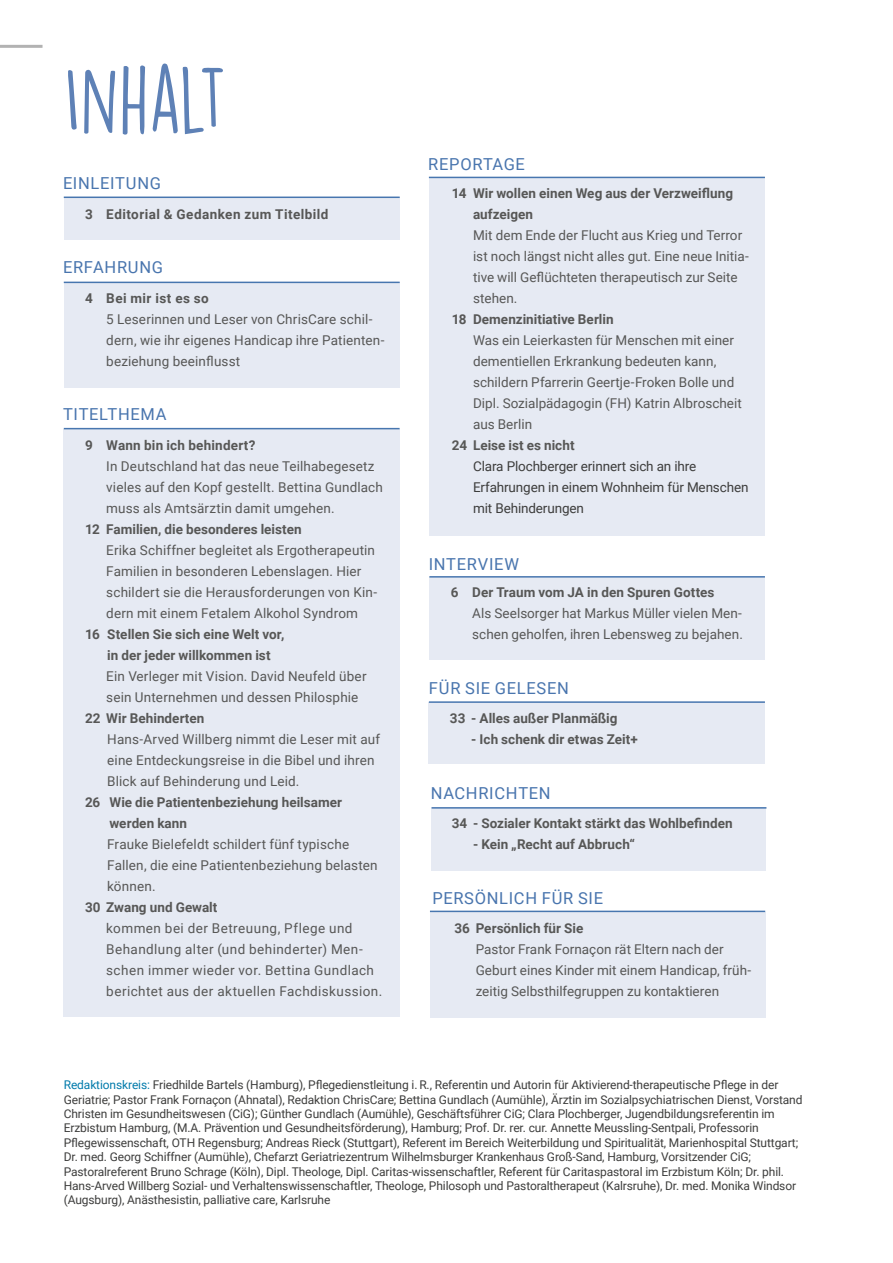
<style>
.page{position:relative;width:893px;height:1263px;background:#fff}
.page>*{position:absolute;margin:0;border:0;box-sizing:border-box;transform-origin:0 0}
.t1{font:84px "DK Lemon Yellow Sun";letter-spacing:-.01em;color:#5e81b6}
.t2{font:16.5px "Roboto";letter-spacing:.04em;color:#4975ae}
.t3{font:13.5px/21px "Roboto";letter-spacing:.01em;color:#575756}
.t4{font:700 13.5px/21px "Roboto";letter-spacing:.005em;color:#575756}
.t5{font:13.5px/21px "Roboto";letter-spacing:.035em;color:#575756}
.t6{font:13.5px/21px "Roboto";letter-spacing:-.01em;color:#3d3d3c}
.t7{font:700 13.5px "Roboto";letter-spacing:.03em;color:#575756}
.t8{font:12px/14.4px "Roboto";letter-spacing:-.01em;color:#3d3d3c}
.s1{color:#007aab}
</style>
<div class="page">
<hr style="left:0;top:45px;width:43px;height:3px;background:#b2b2b2">
<div style="left:430px;top:912px;width:335px;height:105px;background:#e6eaf3"></div>
<div style="left:64px;top:198px;width:336px;height:42px;background:#e6eaf3"></div>
<hr style="left:64px;top:197px;width:336px;height:1px;background:#4776af">
<div style="left:64px;top:282px;width:336px;height:105px;background:#e6eaf3"></div>
<hr style="left:64px;top:282px;width:336px;height:1px;background:#4776af">
<div style="left:64px;top:429px;width:336px;height:588px;background:#e6eaf3"></div>
<hr style="left:64px;top:428px;width:336px;height:1px;background:#4776af">
<hr style="left:430px;top:911px;width:335px;height:1px;background:#4776af">
<div style="left:428px;top:702px;width:337px;height:62px;background:#e6eaf3"></div>
<hr style="left:429px;top:701px;width:336px;height:2px;background:#4776af">
<div style="left:432px;top:807px;width:334px;height:63px;background:#e6eaf3"></div>
<hr style="left:432px;top:807px;width:334px;height:2px;background:#4776af">
<div style="left:429px;top:178px;width:336px;height:357px;background:#e6eaf3"></div>
<hr style="left:429px;top:177px;width:336px;height:1px;background:#4776af">
<div style="left:429px;top:578px;width:336px;height:82px;background:#e6eaf3"></div>
<hr style="left:429px;top:576px;width:336px;height:2px;background:#4776af">
<h1 class="t1" style="left:64px;top:50px;width:165px">Inhalt</h1>
<p class="t2" style="left:63px;top:172px;width:100px">EINLEITUNG</p>
<p class="t7" style="left:85px;top:205px;width:245px">3 Editorial &amp; Gedanken zum Titelbild</p>
<p class="t2" style="left:63px;top:256px;width:102px">ERFAHRUNG</p>
<p class="t7" style="left:85px;top:289px;width:125px">4 Bei mir ist es so</p>
<p class="t3" style="left:106px;top:308px;width:280px">5 Leserinnen und Leser von ChrisCare schil&shy;dern, wie ihr eigenes Handicap ihre Patienten&shy;beziehung beeinflusst</p>
<p class="t2" style="left:63px;top:403px;width:105px">TITELTHEMA</p>
<p class="t4" style="left:85px;top:434px;width:172px">9 Wann bin ich behindert?</p>
<p class="t3" style="left:106px;top:455px;width:278px">In Deutschland hat das neue Teilhabegesetz vieles auf den Kopf gestellt. Bettina Gundlach muss als Amtsärztin damit umgehen.</p>
<p class="t4" style="left:85px;top:518px;width:218px">12 Familien, die besonderes leisten</p>
<p class="t3" style="left:106px;top:539px;width:272px">Erika Schiffner begleitet als Ergotherapeutin Familien in besonderen Lebenslagen. Hier schildert sie die Herausforderungen von Kin&shy;dern mit einem Fetalem Alkohol Syndrom</p>
<p class="t4" style="left:107px;top:623px;width:179px;text-indent:-22px">16 Stellen Sie sich eine Welt vor, in der jeder willkommen ist</p>
<p class="t3" style="left:106px;top:665px;width:262px">Ein Verleger mit Vision. David Neufeld über sein Unternehmen und dessen Philosphie</p>
<p class="t4" style="left:85px;top:707px;width:121px">22 Wir Behinderten</p>
<p class="t3" style="left:107px;top:728px;width:274px">Hans-Arved Willberg nimmt die Leser mit auf eine Entdeckungsreise in die Bibel und ihren<br>Blick auf Behinderung und Leid.</p>
<p class="t4" style="left:110px;top:791px;width:234px;text-indent:-24px">26 Wie die Patientenbeziehung heilsamer werden kann</p>
<p class="t3" style="left:107px;top:833px;width:272px">Frauke Bielefeldt schildert fünf typische<br>Fallen, die eine Patientenbeziehung belasten können.</p>
<p class="t4" style="left:85px;top:896px;width:134px">30 Zwang und Gewalt</p>
<p class="t5" style="left:106px;top:917px;width:278px">kommen bei der Betreuung, Pflege und Behandlung alter (und behinderter) Men&shy;schen immer wieder vor. Bettina Gundlach berichtet aus der aktuellen Fachdiskussion.</p>
<p class="t2" style="left:428px;top:152px;width:98px">REPORTAGE</p>
<p class="t4" style="left:473px;top:182px;width:261px;text-indent:-21px">14 Wir wollen einen Weg aus der Verzweiflung aufzeigen</p>
<p class="t3" style="left:473px;top:224px;width:277px">Mit dem Ende der Flucht aus Krieg und Terror ist noch längst nicht alles gut. Eine neue Initia&shy;tive will Geflüchteten therapeutisch zur Seite stehen.</p>
<p class="t4" style="left:452px;top:308px;width:163px">18 Demenzinitiative Berlin</p>
<p class="t3" style="left:473px;top:329px;width:270px">Was ein Leierkasten für Menschen mit einer dementiellen Erkrankung bedeuten kann, schildern Pfarrerin Geertje-Froken Bolle und Dipl. Sozialpädagogin (FH) Katrin Albroscheit aus Berlin</p>
<p class="t4" style="left:452px;top:434px;width:124px">24 Leise ist es nicht</p>
<p class="t6" style="left:473px;top:455px;width:277px">Clara Plochberger erinnert sich an ihre<br>Erfahrungen in einem Wohnheim für Menschen mit Behinderungen</p>
<p class="t2" style="left:429px;top:552px;width:92px">INTERVIEW</p>
<p class="t4" style="left:451px;top:581px;width:265px">6 Der Traum vom JA in den Spuren Gottes</p>
<p class="t3" style="left:472px;top:602px;width:272px">Als Seelsorger hat Markus Müller vielen Men&shy;schen geholfen, ihren Lebensweg zu bejahen.</p>
<p class="t2" style="left:429px;top:677px;width:141px">FÜR SIE GELESEN</p>
<p class="t4" style="left:450px;top:707px;width:169px">33 - Alles außer Planmäßig</p>
<p class="t4" style="left:471px;top:728px;width:168px">- Ich schenk dir etwas Zeit+</p>
<p class="t2" style="left:431px;top:781px;width:121px">NACHRICHTEN</p>
<p class="t4" style="left:452px;top:812px;width:283px">34 - Sozialer Kontakt stärkt das Wohlbefinden</p>
<p class="t4" style="left:473px;top:833px;width:164px">- Kein „Recht auf Abbruch“</p>
<p class="t2" style="left:432px;top:886px;width:172px">PERSÖNLICH FÜR SIE</p>
<p class="t4" style="left:454px;top:917px;width:131px">36 Persönlich für Sie</p>
<p class="t3" style="left:476px;top:938px;width:277px">Pastor Frank Fornaçon rät Eltern nach der<br>Geburt eines Kinder mit einem Handicap, früh&shy;zeitig Selbsthilfegruppen zu kontaktieren</p>
<p class="t8" style="left:64px;top:1077px;width:740px"><span class="s1">Redaktionskreis:</span> Friedhilde Bartels (Hamburg), Pflegedienstleitung i. R., Referentin und Autorin für Aktivierend-therapeutische Pflege in der Geriatrie; Pastor Frank Fornaçon (Ahnatal), Redaktion ChrisCare; Bettina Gundlach (Aumühle), Ärztin im Sozialpsychiatrischen Dienst, Vorstand Christen im Gesundheitswesen (CiG); Günther Gundlach (Aumühle), Geschäftsführer CiG; Clara Plochberger, Jugendbildungsreferentin im Erzbistum Hamburg, (M.A. Prävention und Gesundheitsförderung), Hamburg; Prof. Dr. rer. cur. Annette Meussling-Sentpali, Professorin Pflegewissenschaft, OTH Regensburg; Andreas Rieck (Stuttgart), Referent im Bereich Weiterbildung und Spiritualität, Marienhospital Stuttgart; Dr. med. Georg Schiffner (Aumühle), Chefarzt Geriatriezentrum Wilhelmsburger Krankenhaus Groß-Sand, Hamburg, Vorsitzender CiG; Pastoralreferent Bruno Schrage (Köln), Dipl. Theologe, Dipl. Caritas-wissenschaftler, Referent für Caritaspastoral im Erzbistum Köln; Dr. phil.<br>Hans-Arved Willberg Sozial- und Verhaltenswissenschaftler, Theologe, Philosoph und Pastoraltherapeut (Kalrsruhe), Dr. med. Monika Windsor (Augsburg), Anästhesistin, palliative care, Karlsruhe</p>
</div>
